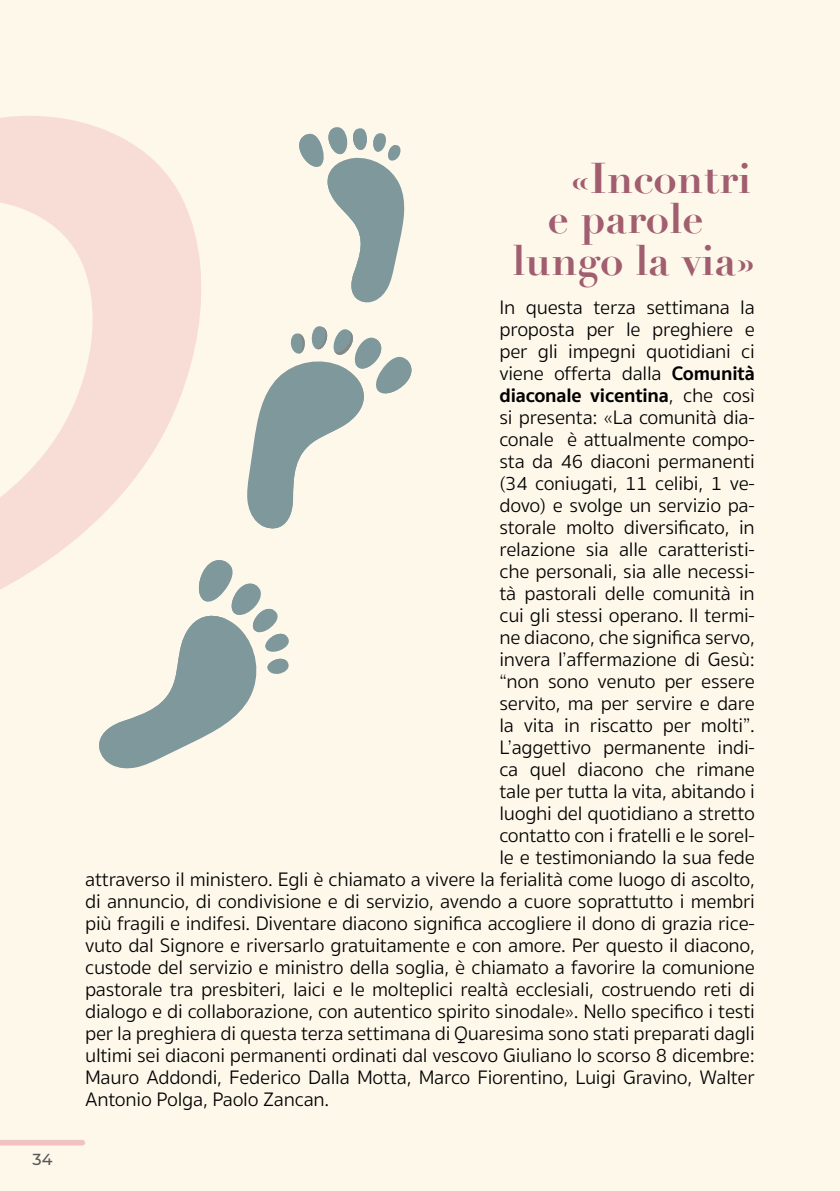
<style>
.page{position:relative;width:840px;height:1191px;background:#fff}
.page>*{position:absolute;margin:0;border:0;box-sizing:border-box;transform-origin:0 0}
.t1{font:700 42px "Didot";color:#a15e6f}
.t2{font:300 20px "Sukhumvit Set";letter-spacing:-.01em;color:#000}
.t3{font:700 20px "Sukhumvit Set";letter-spacing:-.01em;color:#000}
.t4{font:500 16px "Montserrat";color:#575756}
.s1{font-weight:700}
.s2{font-weight:300}
</style>
<div class="page">
<div style="left:0;top:0;width:839px;height:1191px;background:#fef8eb"></div>
<svg style="left:0;top:1140px;width:85px;height:5px"></svg>
<svg style="left:247px;top:326px;width:165px;height:203px"></svg>
<svg style="left:99px;top:560px;width:190px;height:209px"></svg>
<svg style="left:299px;top:127px;width:106px;height:176px"></svg>
<svg style="left:0;top:116px;width:220px;height:539px"></svg>
<p class="t4" style="left:33px;top:1148px;width:21px">34</p>
<h1 class="t1" style="left:570px;top:151px;width:181px">«Incontri</h1>
<h1 class="t1" style="left:547px;top:191px;width:157px">e parole</h1>
<h1 class="t1" style="left:512px;top:233px;width:244px">lungo la via»</h1>
<p class="t2" style="left:499px;top:293px;width:257px">In questa terza settimana la</p>
<p class="t2" style="left:499px;top:315px;width:257px">proposta per le preghiere e</p>
<p class="t2" style="left:499px;top:337px;width:257px">per gli impegni quotidiani ci</p>
<p class="t2" style="left:499px;top:359px;width:257px">viene offerta dalla <span class="s1">Comunità</span></p>
<p class="t3" style="left:499px;top:379px;width:257px">diaconale vicentina<span class="s2">, che così</span></p>
<p class="t2" style="left:499px;top:403px;width:257px">si presenta: «La comunità dia-</p>
<p class="t2" style="left:499px;top:425px;width:257px">conale è attualmente compo-</p>
<p class="t2" style="left:499px;top:447px;width:257px">sta da 46 diaconi permanenti</p>
<p class="t2" style="left:499px;top:469px;width:257px">(34 coniugati, 11 celibi, 1 ve-</p>
<p class="t2" style="left:499px;top:491px;width:257px">dovo) e svolge un servizio pa-</p>
<p class="t2" style="left:499px;top:513px;width:257px">storale molto diversificato, in</p>
<p class="t2" style="left:499px;top:535px;width:257px">relazione sia alle caratteristi-</p>
<p class="t2" style="left:499px;top:557px;width:257px">che personali, sia alle necessi-</p>
<p class="t2" style="left:499px;top:579px;width:257px">tà pastorali delle comunità in</p>
<p class="t2" style="left:499px;top:601px;width:257px">cui gli stessi operano. Il termi-</p>
<p class="t2" style="left:499px;top:623px;width:257px">ne diacono, che significa servo,</p>
<p class="t2" style="left:499px;top:645px;width:257px">invera l’affermazione di Gesù:</p>
<p class="t2" style="left:499px;top:667px;width:257px">“non sono venuto per essere</p>
<p class="t2" style="left:499px;top:689px;width:257px">servito, ma per servire e dare</p>
<p class="t2" style="left:499px;top:711px;width:257px">la vita in riscatto per molti”.</p>
<p class="t2" style="left:499px;top:733px;width:257px">L’aggettivo permanente indi-</p>
<p class="t2" style="left:499px;top:755px;width:257px">ca quel diacono che rimane</p>
<p class="t2" style="left:499px;top:777px;width:257px">tale per tutta la vita, abitando i</p>
<p class="t2" style="left:499px;top:799px;width:257px">luoghi del quotidiano a stretto</p>
<p class="t2" style="left:499px;top:821px;width:257px">contatto con i fratelli e le sorel-</p>
<p class="t2" style="left:499px;top:843px;width:257px">le e testimoniando la sua fede</p>
<p class="t2" style="left:85px;top:865px;width:671px">attraverso il ministero. Egli è chiamato a vivere la ferialità come luogo di ascolto,</p>
<p class="t2" style="left:85px;top:887px;width:671px">di annuncio, di condivisione e di servizio, avendo a cuore soprattutto i membri</p>
<p class="t2" style="left:85px;top:909px;width:670px">più fragili e indifesi. Diventare diacono significa accogliere il dono di grazia rice-</p>
<p class="t2" style="left:85px;top:931px;width:670px">vuto dal Signore e riversarlo gratuitamente e con amore. Per questo il diacono,</p>
<p class="t2" style="left:85px;top:953px;width:671px">custode del servizio e ministro della soglia, è chiamato a favorire la comunione</p>
<p class="t2" style="left:85px;top:975px;width:670px">pastorale tra presbiteri, laici e le molteplici realtà ecclesiali, costruendo reti di</p>
<p class="t2" style="left:85px;top:997px;width:670px">dialogo e di collaborazione, con autentico spirito sinodale». Nello specifico i testi</p>
<p class="t2" style="left:85px;top:1019px;width:670px">per la preghiera di questa terza settimana di Quaresima sono stati preparati dagli</p>
<p class="t2" style="left:85px;top:1041px;width:671px">ultimi sei diaconi permanenti ordinati dal vescovo Giuliano lo scorso 8 dicembre:</p>
<p class="t2" style="left:85px;top:1063px;width:670px">Mauro Addondi, Federico Dalla Motta, Marco Fiorentino, Luigi Gravino, Walter</p>
<p class="t2" style="left:85px;top:1085px;width:245px">Antonio Polga, Paolo Zancan.</p>
</div>
